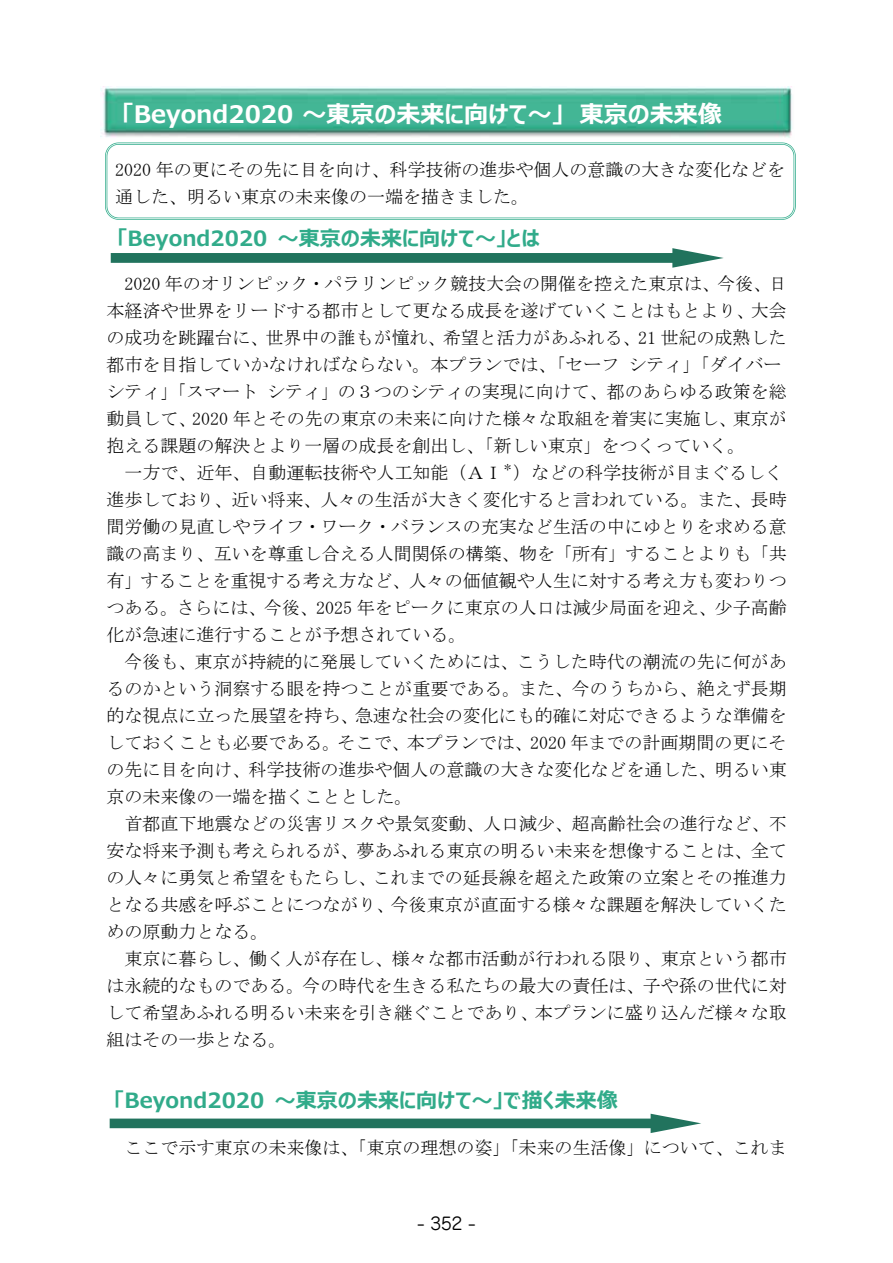
<style>
.page{position:relative;width:893px;height:1263px;background:#fff}
.page>*{position:absolute;margin:0;border:0;box-sizing:border-box;transform-origin:0 0}
.t1{font:700 24px "Meiryo UI";color:#fff}
.t2{font:700 21px "Meiryo UI";color:#31ab8a}
.t3{font:18px/27px "MS Mincho";color:#000}
.t4{font:16.95px "Jun 201 Pro";color:#000}
</style>
<div class="page">
<img style="left:100px;top:87px;width:693px;height:51px">
<svg style="left:105px;top:142px;width:691px;height:78px"></svg>
<svg style="left:111px;top:248px;width:613px;height:20px"></svg>
<svg style="left:110px;top:1114px;width:591px;height:19px"></svg>
<h1 class="t1" style="left:122px;top:98px;width:602px">「Beyond2020 〜東京の未来に向けて〜」 東京の未来像</h1>
<p class="t3" style="left:115px;top:156px;width:671px">2020 年の更にその先に目を向け、科学技術の進歩や個人の意識の大きな変化などを通した、明るい東京の未来像の一端を描きました。</p>
<p class="t2" style="left:117px;top:224px;width:425px">「Beyond2020 〜東京の未来に向けて〜」とは</p>
<p class="t3" style="left:106px;top:270px;width:682px;text-indent:18px">2020 年のオリンピック・パラリンピック競技大会の開催を控えた東京は、今後、日本経済や世界をリードする都市として更なる成長を遂げていくことはもとより、大会の成功を跳躍台に、世界中の誰もが憧れ、希望と活力があふれる、21 世紀の成熟した都市を目指していかなければならない。本プランでは、「セーフ シティ」「ダイバーシティ」「スマート シティ」の３つのシティの実現に向けて、都のあらゆる政策を総動員して、2020 年とその先の東京の未来に向けた様々な取組を着実に実施し、東京が抱える課題の解決とより一層の成長を創出し、「新しい東京」をつくっていく。</p>
<p class="t3" style="left:106px;top:459px;width:682px;text-indent:18px">一方で、近年、自動運転技術や人工知能（ＡＩ<sup>＊</sup>）などの科学技術が目まぐるしく進歩しており、近い将来、人々の生活が大きく変化すると言われている。また、長時間労働の見直しやライフ・ワーク・バランスの充実など生活の中にゆとりを求める意識の高まり、互いを尊重し合える人間関係の構築、物を「所有」することよりも「共有」することを重視する考え方など、人々の価値観や人生に対する考え方も変わりつつある。さらには、今後、2025 年をピークに東京の人口は減少局面を迎え、少子高齢化が急速に進行することが予想されている。</p>
<p class="t3" style="left:106px;top:648px;width:682px;text-align:justify;text-indent:18px">今後も、東京が持続的に発展していくためには、こうした時代の潮流の先に何があるのかという洞察する眼を持つことが重要である。また、今のうちから、絶えず長期的な視点に立った展望を持ち、急速な社会の変化にも的確に対応できるような準備をしておくことも必要である。そこで、本プランでは、2020 年までの計画期間の更にその先に目を向け、科学技術の進歩や個人の意識の大きな変化などを通した、明るい東京の未来像の一端を描くこととした。</p>
<p class="t3" style="left:106px;top:810px;width:682px;text-align:justify;text-indent:18px">首都直下地震などの災害リスクや景気変動、人口減少、超高齢社会の進行など、不安な将来予測も考えられるが、夢あふれる東京の明るい未来を想像することは、全ての人々に勇気と希望をもたらし、これまでの延長線を超えた政策の立案とその推進力となる共感を呼ぶことにつながり、今後東京が直面する様々な課題を解決していくための原動力となる。</p>
<p class="t3" style="left:106px;top:945px;width:682px;text-align:justify;text-indent:18px">東京に暮らし、働く人が存在し、様々な都市活動が行われる限り、東京という都市は永続的なものである。今の時代を生きる私たちの最大の責任は、子や孫の世代に対して希望あふれる明るい未来を引き継ぐことであり、本プランに盛り込んだ様々な取組はその一歩となる。</p>
<p class="t2" style="left:114px;top:1086px;width:505px">「Beyond2020 〜東京の未来に向けて〜」で描く未来像</p>
<p class="t3" style="left:124px;top:1134px;width:664px">ここで示す東京の未来像は、「東京の理想の姿」「未来の生活像」について、これま</p>
<p class="t4" style="left:417px;top:1210px;width:60px">- 352 -</p>
</div>
